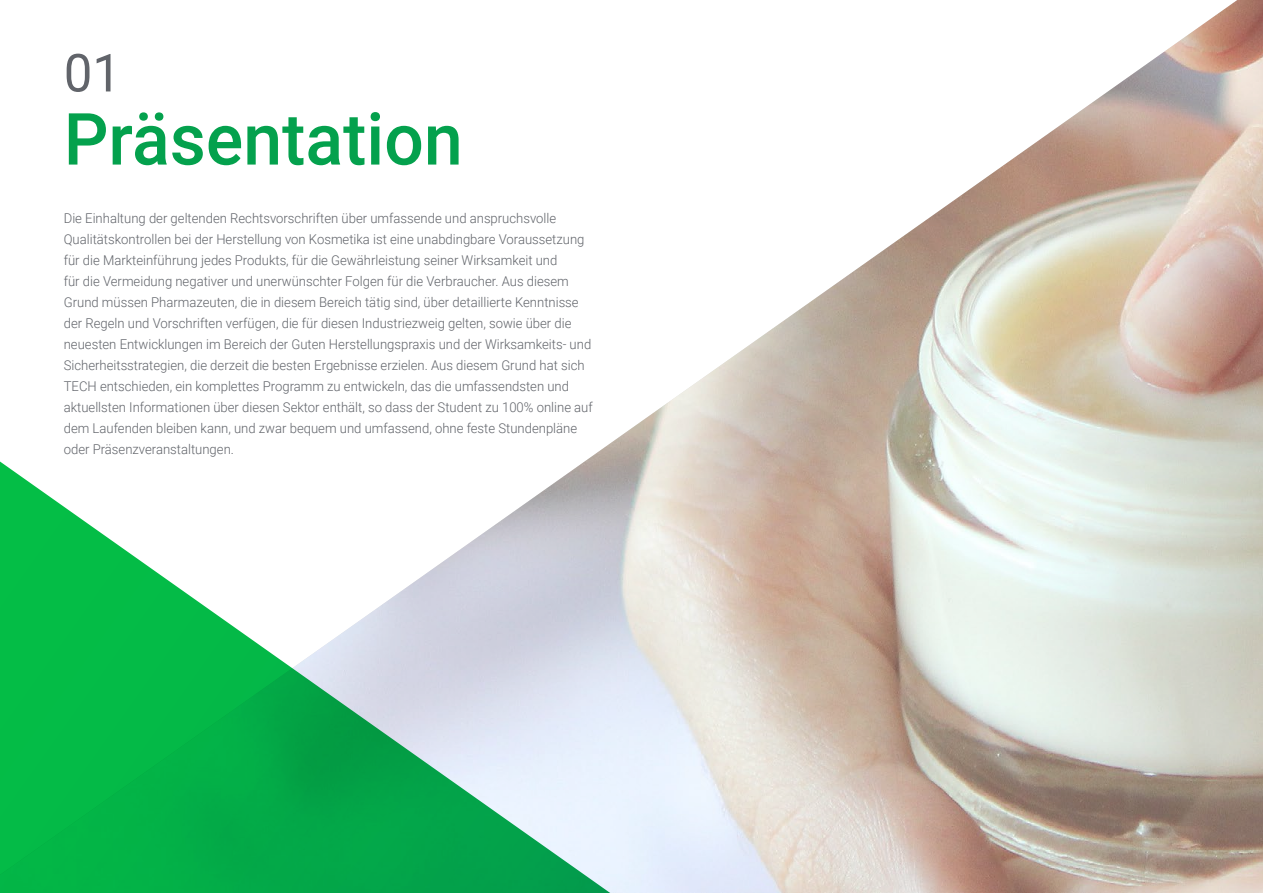
<style>
.page{position:relative;width:1263px;height:893px;background:#fff}
.page>*{position:absolute;margin:0;border:0;box-sizing:border-box;transform-origin:0 0}
.t1{font:500 72px "Roboto";color:#04a14d}
.t2{font:52.5px "Roboto";color:#61646a}
.t3{font:300 13.5px/21px "Roboto";color:#61646a}
</style>
<div class="page">
<img style="left:607px;top:0;width:656px;height:893px">
<svg style="left:0;top:446px;width:640px;height:447px"></svg>
<h2 class="t2" style="left:64px;top:36px;width:59px">01</h2>
<h1 class="t1" style="left:64px;top:89px;width:400px">Präsentation</h1>
<p class="t3" style="left:64px;top:207px;width:530px">Die Einhaltung der geltenden Rechtsvorschriften über umfassende und anspruchsvolle Qualitätskontrollen bei der Herstellung von Kosmetika ist eine unabdingbare Voraussetzung für die Markteinführung jedes Produkts, für die Gewährleistung seiner Wirksamkeit und<br>für die Vermeidung negativer und unerwünschter Folgen für die Verbraucher. Aus diesem Grund müssen Pharmazeuten, die in diesem Bereich tätig sind, über detaillierte Kenntnisse der Regeln und Vorschriften verfügen, die für diesen Industriezweig gelten, sowie über die neuesten Entwicklungen im Bereich der Guten Herstellungspraxis und der Wirksamkeits- und Sicherheitsstrategien, die derzeit die besten Ergebnisse erzielen. Aus diesem Grund hat sich TECH entschieden, ein komplettes Programm zu entwickeln, das die umfassendsten und aktuellsten Informationen über diesen Sektor enthält, so dass der Student zu 100% online auf dem Laufenden bleiben kann, und zwar bequem und umfassend, ohne feste Stundenpläne oder Präsenzveranstaltungen.</p>
</div>
